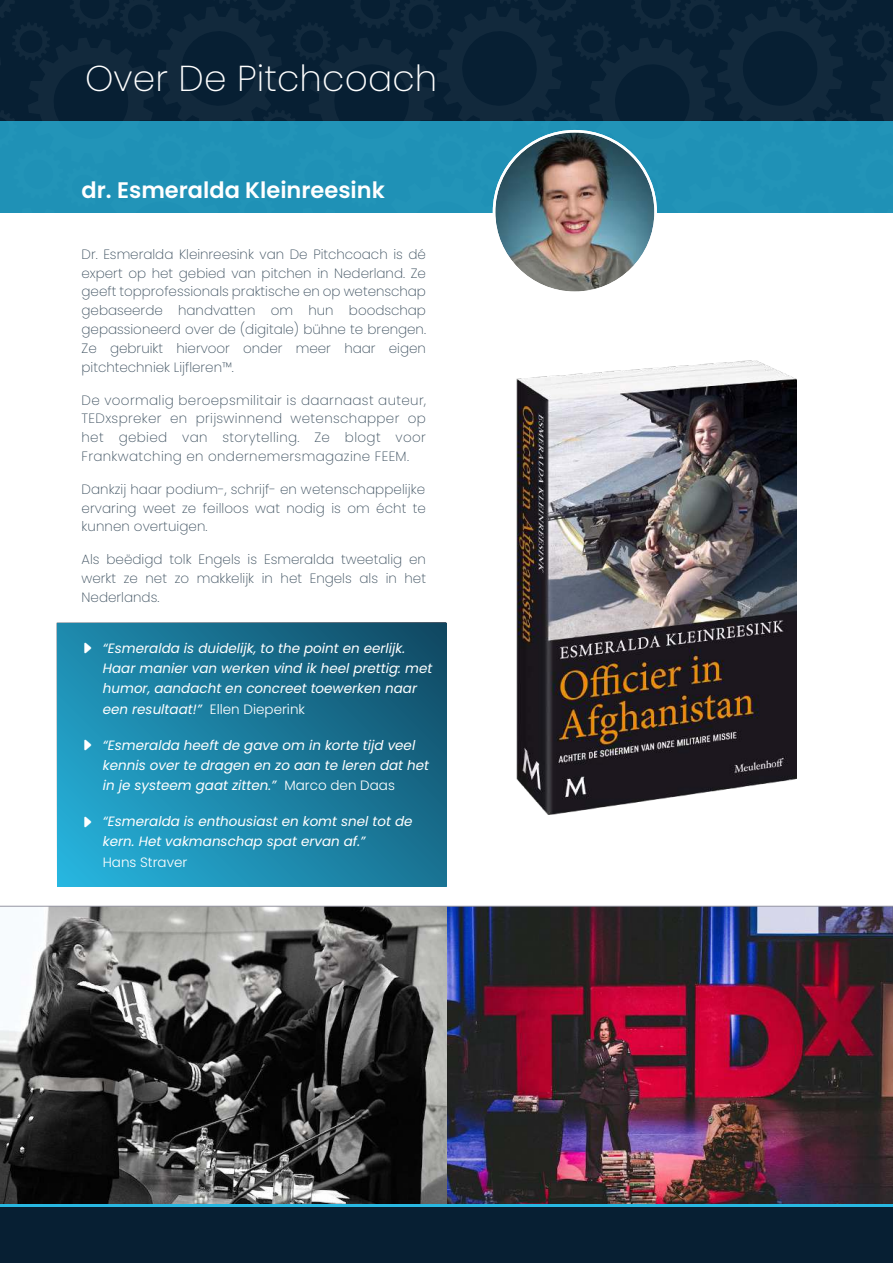
<style>
.page{position:relative;width:893px;height:1263px;background:#fff}
.page>*{position:absolute;margin:0;border:0;box-sizing:border-box;transform-origin:0 0}
.t1{font:200 36px "Poppins";letter-spacing:.005em;color:#fff}
.t2{font:600 22.5px "Poppins";color:#fff}
.t3{font:200 13.5px/18.8px "Poppins";letter-spacing:.005em;color:#3d505f;text-align:justify}
.t4{font:italic 13.5px/20.2px "Poppins";color:#fff}
.t5{font:300 13.5px "Poppins";color:#fff}
.s1{font-weight:300;font-style:normal}
</style>
<div class="page">
<div style="left:0;top:0;width:893px;height:213px;background:#071f33"></div>
<div style="left:0;top:121px;width:893px;height:92px;background:#1f91b6"></div>
<img style="left:0;top:907px;width:893px;height:297px">
<div style="left:0;top:1206px;width:893px;height:57px;background:#071f33"></div>
<hr style="left:0;top:1204px;width:893px;height:2px;background:#28b8e2">
<img style="left:57px;top:623px;width:389px;height:264px">
<img style="left:516px;top:361px;width:280px;height:454px">
<img style="left:494px;top:132px;width:162px;height:158px">
<div style="left:493px;top:130px;width:164px;height:164px;border:3px solid #fff;border-radius:50%"></div>
<hr style="left:0;top:906px;width:893px;height:1px;background:#9696a3">
<svg style="left:85px;top:643px;width:6px;height:10px"></svg>
<svg style="left:85px;top:740px;width:6px;height:10px"></svg>
<svg style="left:85px;top:816px;width:6px;height:11px"></svg>
<h1 class="t1" style="left:85px;top:57px;width:354px">Over De Pitchcoach</h1>
<h2 class="t2" style="left:82px;top:181px;width:305px">dr. Esmeralda Kleinreesink</h2>
<p class="t3" style="left:82px;top:245px;width:346px">Dr. Esmeralda Kleinreesink van De Pitchcoach is dé expert op het gebied van pitchen in Nederland. Ze geeft topprofessionals praktische en op wetenschap gebaseerde handvatten om hun boodschap gepassioneerd over de (digitale) bühne te brengen.<br>Ze gebruikt hiervoor onder meer haar eigen pitchtechniek Lijfleren™.</p>
<p class="t3" style="left:82px;top:391px;width:346px">De voormalig beroepsmilitair is daarnaast auteur, TEDxspreker en prijswinnend wetenschapper op het gebied van storytelling. Ze blogt voor Frankwatching en ondernemersmagazine FEEM.</p>
<p class="t3" style="left:82px;top:480px;width:346px">Dankzij haar podium-, schrijf- en wetenschappelijke ervaring weet ze feilloos wat nodig is om écht te kunnen overtuigen.</p>
<p class="t3" style="left:82px;top:550px;width:346px">Als beëdigd tolk Engels is Esmeralda tweetalig en werkt ze net zo makkelijk in het Engels als in het Nederlands.</p>
<p class="t4" style="left:103px;top:639px;width:331px">“Esmeralda is duidelijk, to the point en eerlijk.<br>Haar manier van werken vind ik heel prettig: met humor, aandacht en concreet toewerken naar een resultaat!” <span class="s1">Ellen Dieperink</span></p>
<p class="t4" style="left:103px;top:736px;width:328px">“Esmeralda heeft de gave om in korte tijd veel kennis over te dragen en zo aan te leren dat het in je systeem gaat zitten.” <span class="s1">Marco den Daas</span></p>
<p class="t4" style="left:103px;top:812px;width:311px">“Esmeralda is enthousiast en komt snel tot de kern. Het vakmanschap spat ervan af.”</p>
<p class="t5" style="left:103px;top:856px;width:86px">Hans Straver</p>
</div>
